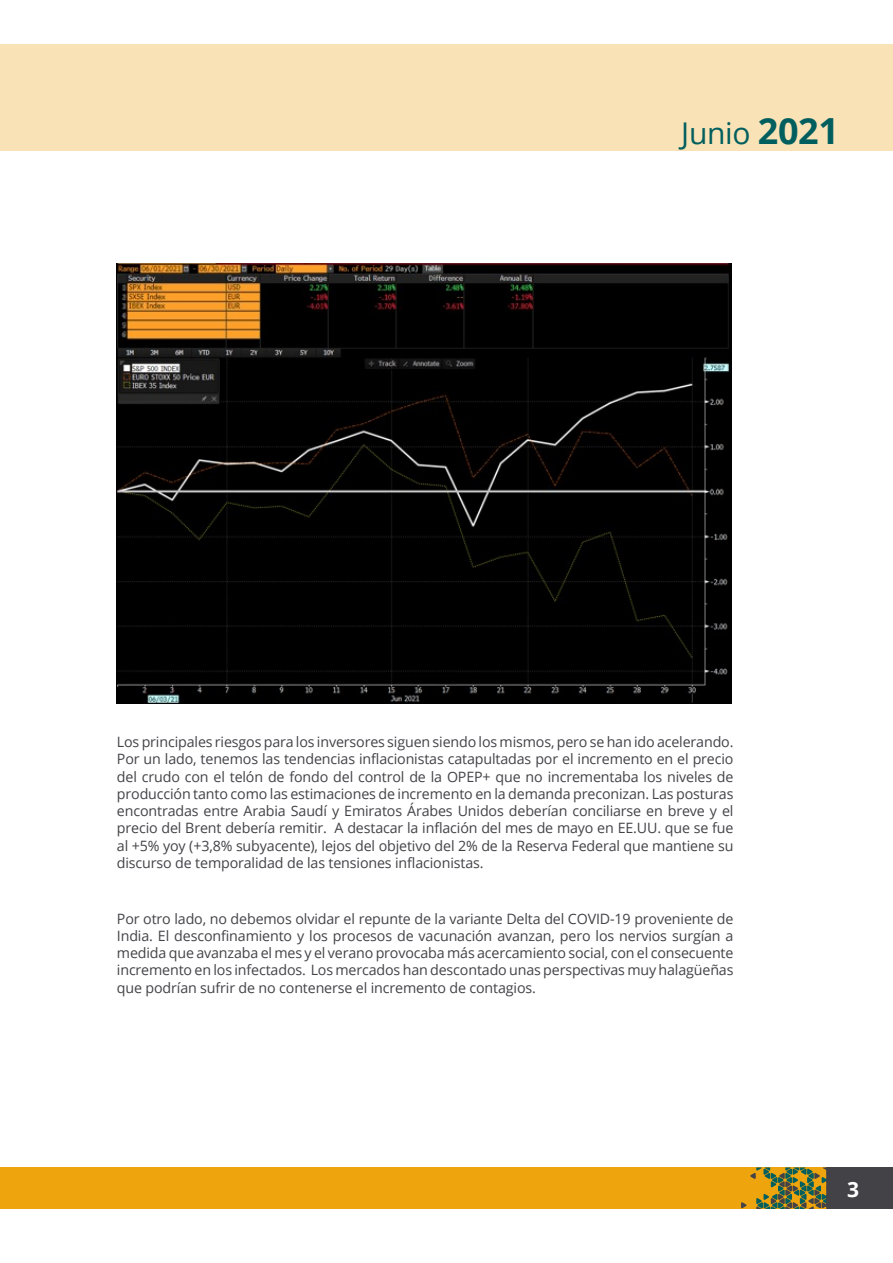
<style>
.page{position:relative;width:893px;height:1263px;background:#fff}
.page>*{position:absolute;margin:0;border:0;box-sizing:border-box;transform-origin:0 0}
.t1{font:30px "Open Sans";letter-spacing:-.01em;color:#015e5e}
.t2{font:700 21px "Open Sans";color:#fff}
.t3{font:14.25px/17.2px "Open Sans";letter-spacing:-.01em;color:#434247;text-align:justify}
.s1{font-weight:700;font-size:36px}
</style>
<div class="page">
<div style="left:0;top:1167px;width:893px;height:42px;background:#eea40c"></div>
<div style="left:826px;top:1167px;width:67px;height:42px;background:#434247"></div>
<svg style="left:741px;top:1167px;width:85px;height:42px"></svg>
<div style="left:0;top:45px;width:893px;height:106px;background:#f9e3b6"></div>
<img style="left:117px;top:264px;width:615px;height:440px">
<h1 class="t1" style="left:681px;top:113px;width:159px">Junio <span class="s1">2021</span></h1>
<p class="t3" style="left:117px;top:733px;width:618px">Los principales riesgos para los inversores siguen siendo los mismos, pero se han ido acelerando.<br>Por un lado, tenemos las tendencias inflacionistas catapultadas por el incremento en el precio del crudo con el telón de fondo del control de la OPEP+ que no incrementaba los niveles de producción tanto como las estimaciones de incremento en la demanda preconizan. Las posturas encontradas entre Arabia Saudí y Emiratos Árabes Unidos deberían conciliarse en breve y el precio del Brent debería remitir. A destacar la inflación del mes de mayo en EE.UU. que se fue al +5% yoy (+3,8% subyacente), lejos del objetivo del 2% de la Reserva Federal que mantiene su discurso de temporalidad de las tensiones inflacionistas.</p>
<p class="t3" style="left:117px;top:909px;width:618px">Por otro lado, no debemos olvidar el repunte de la variante Delta del COVID-19 proveniente de India. El desconfinamiento y los procesos de vacunación avanzan, pero los nervios surgían a medida que avanzaba el mes y el verano provocaba más acercamiento social, con el consecuente incremento en los infectados. Los mercados han descontado unas perspectivas muy halagüeñas que podrían sufrir de no contenerse el incremento de contagios.</p>
<h2 class="t2" style="left:847px;top:1175px;width:13px">3</h2>
</div>
